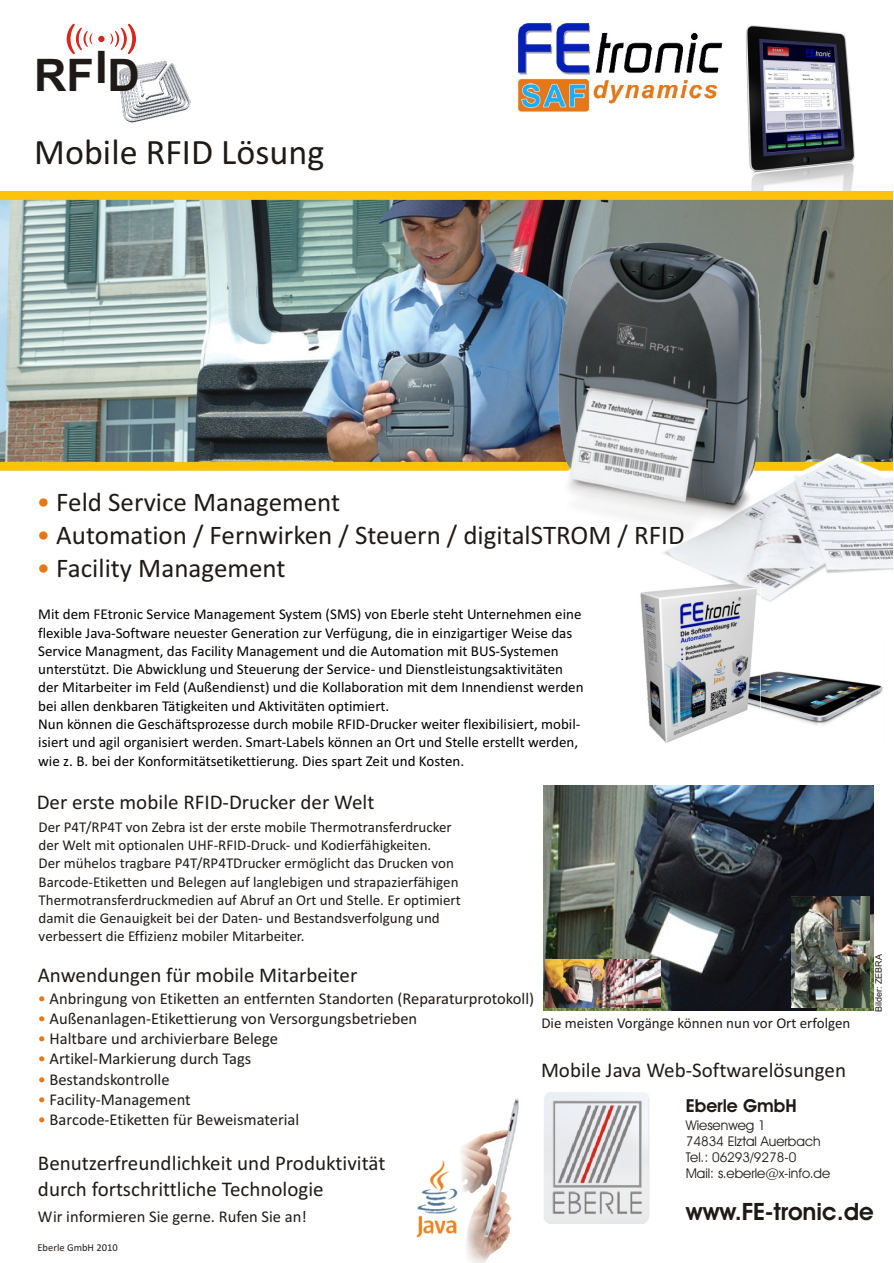
<style>
.page{position:relative;width:894px;height:1263px;background:#fff}
.page>*{position:absolute;margin:0;border:0;box-sizing:border-box;transform-origin:0 0}
.t1{font:700 44.85px "Arial";color:#1f1a17}
.t2{font:36px "Calibri";color:#1f1a17}
.t3{font:27px "Calibri";color:#1f1a17}
.t4{font:700 24px "Avant Garde Bk BT";color:#1f1a17}
.t5{font:21px/25.7px "Calibri";color:#1f1a17}
.t6{font:700 18px "Avant Garde Bk BT";color:#1f1a17}
.t7{font:16.5px "Calibri";color:#1f1a17}
.t8{font:15px/18.3px "Calibri";color:#000}
.t9{font:15px/18.3px "Calibri";color:#1f1a17}
.t10{font:13.5px/16.2px "Avant Garde Bk BT";color:#1f1a17}
.t11{font:10.5px "Calibri";color:#1f1a17}
.t12{font:9px "Arial";color:#1f1a17}
.s1{color:#e87817}
</style>
<div class="page">
<img style="left:118px;top:60px;width:73px;height:63px">
<img style="left:460px;top:1098px;width:59px;height:165px">
<img style="left:745px;top:25px;width:110px;height:166px">
<img style="left:0;top:191px;width:893px;height:411px">
<img style="left:543px;top:786px;width:330px;height:225px">
<img style="left:517px;top:23px;width:206px;height:90px">
<img style="left:761px;top:671px;width:122px;height:54px">
<img style="left:637px;top:580px;width:124px;height:163px">
<img style="left:416px;top:1161px;width:41px;height:77px">
<img style="left:544px;top:1092px;width:105px;height:131px">
<img style="left:791px;top:896px;width:79px;height:112px">
<img style="left:546px;top:960px;width:114px;height:47px">
<svg style="left:110px;top:24px;width:26px;height:30px"></svg>
<div style="left:98px;top:36px;width:7px;height:6px;background:#d9261c;border-radius:50%"></div>
<svg style="left:67px;top:24px;width:25px;height:30px"></svg>
<h1 class="t1" style="left:34px;top:58px;width:107px">RFID</h1>
<h2 class="t2" style="left:34px;top:137px;width:292px">Mobile RFID Lösung</h2>
<h3 class="t3" style="left:37px;top:491px;width:305px"><span class="s1">•</span> Feld Service Management</h3>
<h3 class="t3" style="left:37px;top:524px;width:649px"><span class="s1">•</span> Automation / Fernwirken / Steuern / digitalSTROM / RFID</h3>
<h3 class="t3" style="left:37px;top:557px;width:250px"><span class="s1">•</span> Facility Management</h3>
<p class="t8" style="left:38px;top:606px;width:547px">Mit dem FEtronic Service Management System (SMS) von Eberle steht Unternehmen eine flexible Java-Software neuester Generation zur Verfügung, die in einzigartiger Weise das Service Managment, das Facility Management und die Automation mit BUS-Systemen unterstützt. Die Abwicklung und Steuerung der Service- und Dienstleistungsaktivitäten der Mitarbeiter im Feld (Außendienst) und die Kollaboration mit dem Innendienst werden bei allen denkbaren Tätigkeiten und Aktivitäten optimiert.<br>Nun können die Geschäftsprozesse durch mobile RFID-Drucker weiter flexibilisiert, mobil&shy;isiert und agil organisiert werden. Smart-Labels können an Ort und Stelle erstellt werden, wie z. B. bei der Konformitätsetikettierung. Dies spart Zeit und Kosten.</p>
<h3 class="t5" style="left:37px;top:791px;width:339px">Der erste mobile RFID-Drucker der Welt</h3>
<p class="t9" style="left:39px;top:819px;width:424px">Der P4T/RP4T von Zebra ist der erste mobile Thermotransferdrucker der Welt mit optionalen UHF-RFID-Druck- und Kodierfähigkeiten.<br>Der mühelos tragbare P4T/RP4TDrucker ermöglicht das Drucken von Barcode-Etiketten und Belegen auf langlebigen und strapazierfähigen Thermotransferdruckmedien auf Abruf an Ort und Stelle. Er optimiert damit die Genauigkeit bei der Daten- und Bestandsverfolgung und verbessert die Effizienz mobiler Mitarbeiter.</p>
<h3 class="t5" style="left:38px;top:964px;width:321px">Anwendungen für mobile Mitarbeiter</h3>
<p class="t7" style="left:38px;top:992px;width:498px"><span class="s1">•</span> Anbringung von Etiketten an entfernten Standorten (Reparaturprotokoll)</p>
<p class="t7" style="left:38px;top:1012px;width:381px"><span class="s1">•</span> Außenanlagen-Etikettierung von Versorgungsbetrieben</p>
<p class="t7" style="left:38px;top:1032px;width:242px"><span class="s1">•</span> Haltbare und archivierbare Belege</p>
<p class="t7" style="left:38px;top:1052px;width:215px"><span class="s1">•</span> Artikel-Markierung durch Tags</p>
<p class="t7" style="left:38px;top:1072px;width:133px"><span class="s1">•</span> Bestandskontrolle</p>
<p class="t7" style="left:38px;top:1092px;width:154px"><span class="s1">•</span> Facility-Management</p>
<p class="t7" style="left:38px;top:1113px;width:263px"><span class="s1">•</span> Barcode-Etiketten für Beweismaterial</p>
<h3 class="t5" style="left:38px;top:1152px;width:349px">Benutzerfreundlichkeit und Produktivität durch fortschrittliche Technologie</h3>
<p class="t7" style="left:38px;top:1210px;width:270px">Wir informieren Sie gerne. Rufen Sie an!</p>
<p class="t11" style="left:37px;top:1243px;width:82px">Eberle GmbH 2010</p>
<p class="t9" style="left:541px;top:1015px;width:311px">Die meisten Vorgänge können nun vor Ort erfolgen</p>
<h3 class="t5" style="left:541px;top:1059px;width:307px">Mobile Java Web-Softwarelösungen</h3>
<p class="t12" style="left:875px;top:1012px;width:60px;rotate:-90deg">Bilder: ZEBRA</p>
<p class="t6" style="left:686px;top:1099px;width:112px">Eberle GmbH</p>
<p class="t10" style="left:686px;top:1118px;width:146px">Wiesenweg 1<br>74834 Elztal Auerbach<br>Tel.: 06293/9278-0<br>Mail: s.eberle@x-info.de</p>
<h3 class="t4" style="left:686px;top:1202px;width:189px">www.FE-tronic.de</h3>
</div>
